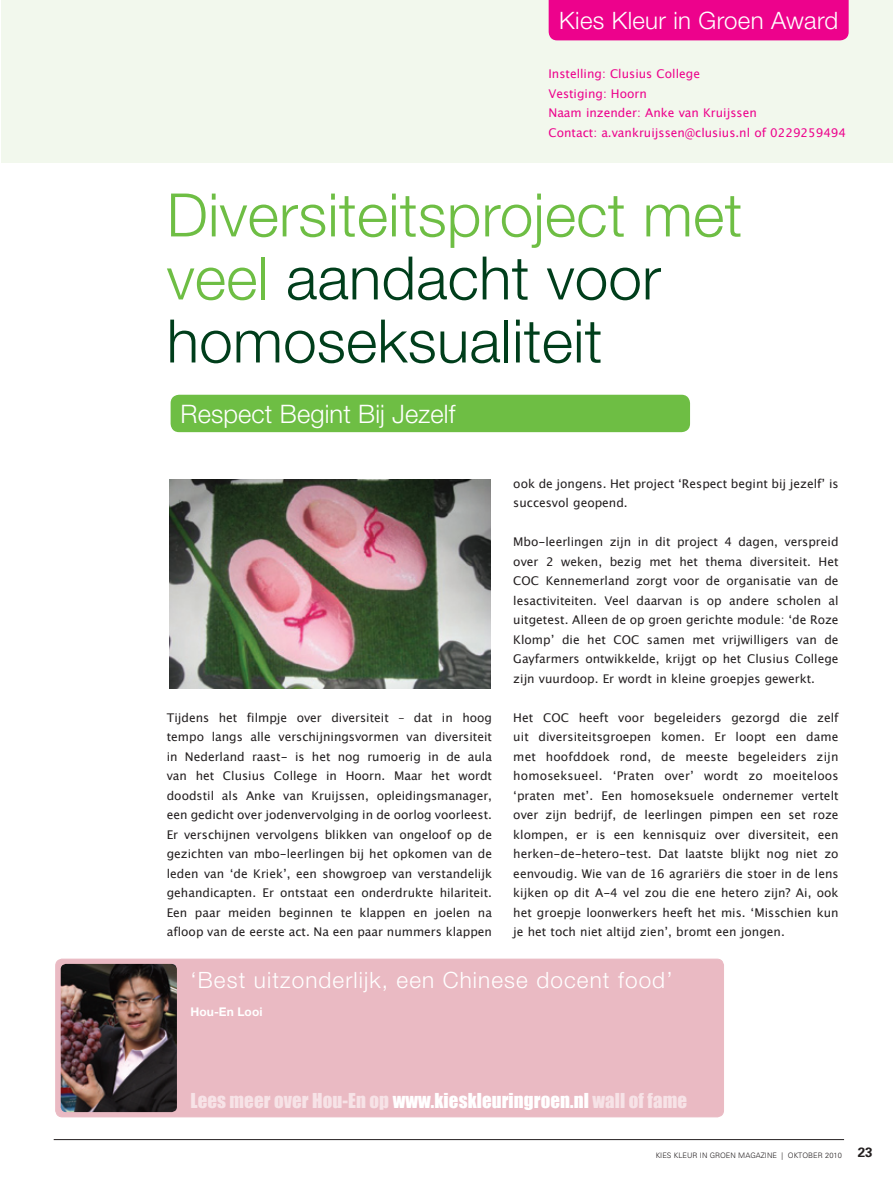
<style>
.page{position:relative;width:893px;height:1191px;background:#fff}
.page>*{position:absolute;margin:0;border:0;box-sizing:border-box;transform-origin:0 0}
.Kop_1{font:300 60px/63px "Helvetica Neue";letter-spacing:.005em;color:#003e1b}
.Subkop{font:300 25.5px "Helvetica Neue";letter-spacing:.005em;color:#fff}
.Rubriek{font:300 24px "Helvetica Neue";letter-spacing:.015em;color:#fff}
.ROL_streamer{font:300 22.5px "Helvetica Neue";letter-spacing:.05em;color:#fff}
.t1{font:18.9px "Impact";letter-spacing:.005em;color:#f7e3e7}
.t2{font:700 13.5px "Univers";color:#231f20}
.Body{font:12px/19.5px "Lucida Grande";color:#231f20;text-align:justify}
.Roze{font:12px "Lucida Grande";color:#ed028c}
.ROL_Naaam{font:700 12px "Helvetica Neue";letter-spacing:.005em;color:#fff}
.Tekst_Fotografie{font:300 7.5px "Univers";color:#231f20}
.s1{color:#6ebe44}
.s2{color:#fff}
</style>
<div class="page">
<div style="left:2px;top:0;width:891px;height:162px;background:#f2f8ed"></div>
<hr style="left:54px;top:1139px;width:790px;height:1px;background:#231f20">
<div style="left:549px;top:0;width:300px;height:40px;background:#ed028c"></div>
<img style="left:169px;top:479px;width:322px;height:209px">
<div style="left:171px;top:395px;width:519px;height:37px;background:#6ebe44;border-radius:9px"></div>
<div style="left:56px;top:959px;width:667px;height:157px;background:#eabac3;border-radius:7px"></div>
<div style="left:55px;top:959px;width:669px;height:158px;border:1px solid #eabac3;border-radius:7px"></div>
<img style="left:61px;top:964px;width:116px;height:148px">
<p class="Rubriek" style="left:559px;top:6px;width:280px">Kies Kleur in Groen Award</p>
<p class="Roze" style="left:548px;top:67px;width:153px">Instelling: Clusius College</p>
<p class="Roze" style="left:548px;top:86px;width:100px">Vestiging: Hoorn</p>
<p class="Roze" style="left:548px;top:106px;width:210px">Naam inzender: Anke van Kruijssen</p>
<p class="Roze" style="left:548px;top:125px;width:299px">Contact: a.vankruijssen@clusius.nl of 0229259494</p>
<p class="Kop_1" style="left:167px;top:182px;width:577px"><span class="s1">Diversiteitsproject met veel</span> aandacht voor homoseksualiteit</p>
<p class="Subkop" style="left:181px;top:399px;width:276px">Respect Begint Bij Jezelf</p>
<p class="Body" style="left:167px;top:708px;width:327px">Tijdens het filmpje over diversiteit – dat in hoog tempo langs alle verschijningsvormen van diversiteit in Nederland raast- is het nog rumoerig in de aula van het Clusius College in Hoorn. Maar het wordt doodstil als Anke van Kruijssen, opleidingsmanager, een gedicht over jodenvervolging in de oorlog voorleest.<br>Er verschijnen vervolgens blikken van ongeloof op de gezichten van mbo-leerlingen bij het opkomen van de leden van ‘de Kriek’, een showgroep van verstandelijk gehandicapten. Er ontstaat een onderdrukte hilariteit.<br>Een paar meiden beginnen te klappen en joelen na afloop van de eerste act. Na een paar nummers klappen</p>
<p class="Body" style="left:513px;top:474px;width:327px">ook de jongens. Het project ‘Respect begint bij jezelf’ is succesvol geopend.</p>
<p class="Body" style="left:513px;top:532px;width:327px">Mbo-leerlingen zijn in dit project 4 dagen, verspreid over 2 weken, bezig met het thema diversiteit. Het COC Kennemerland zorgt voor de organisatie van de lesactiviteiten. Veel daarvan is op andere scholen al uitgetest. Alleen de op groen gerichte module: ‘de Roze Klomp’ die het COC samen met vrijwilligers van de Gayfarmers ontwikkelde, krijgt op het Clusius College zijn vuurdoop. Er wordt in kleine groepjes gewerkt.</p>
<p class="Body" style="left:513px;top:708px;width:327px">Het COC heeft voor begeleiders gezorgd die zelf uit diversiteitsgroepen komen. Er loopt een dame met hoofddoek rond, de meeste begeleiders zijn homoseksueel. ‘Praten over’ wordt zo moeiteloos ‘praten met’. Een homoseksuele ondernemer vertelt over zijn bedrijf, de leerlingen pimpen een set roze klompen, er is een kennisquiz over diversiteit, een herken-de-hetero-test. Dat laatste blijkt nog niet zo eenvoudig. Wie van de 16 agrariërs die stoer in de lens kijken op dit A-4 vel zou die ene hetero zijn? Ai, ook het groepje loonwerkers heeft het mis. ‘Misschien kun je het toch niet altijd zien’, bromt een jongen.</p>
<p class="ROL_streamer" style="left:190px;top:966px;width:484px">‘Best uitzonderlijk, een Chinese docent food’</p>
<p class="ROL_Naaam" style="left:190px;top:1003px;width:74px">Hou-En Looi</p>
<p class="t1" style="left:190px;top:1086px;width:498px">Lees meer over Hou-En op <span class="s2">www.kieskleuringroen.nl</span> wall of fame</p>
<p class="Tekst_Fotografie" style="left:656px;top:1150px;width:188px">KIES KLEUR IN GROEN MAGAZINE | OKTOBER 2010</p>
<p class="t2" style="left:858px;top:1144px;width:17px">23</p>
</div>
